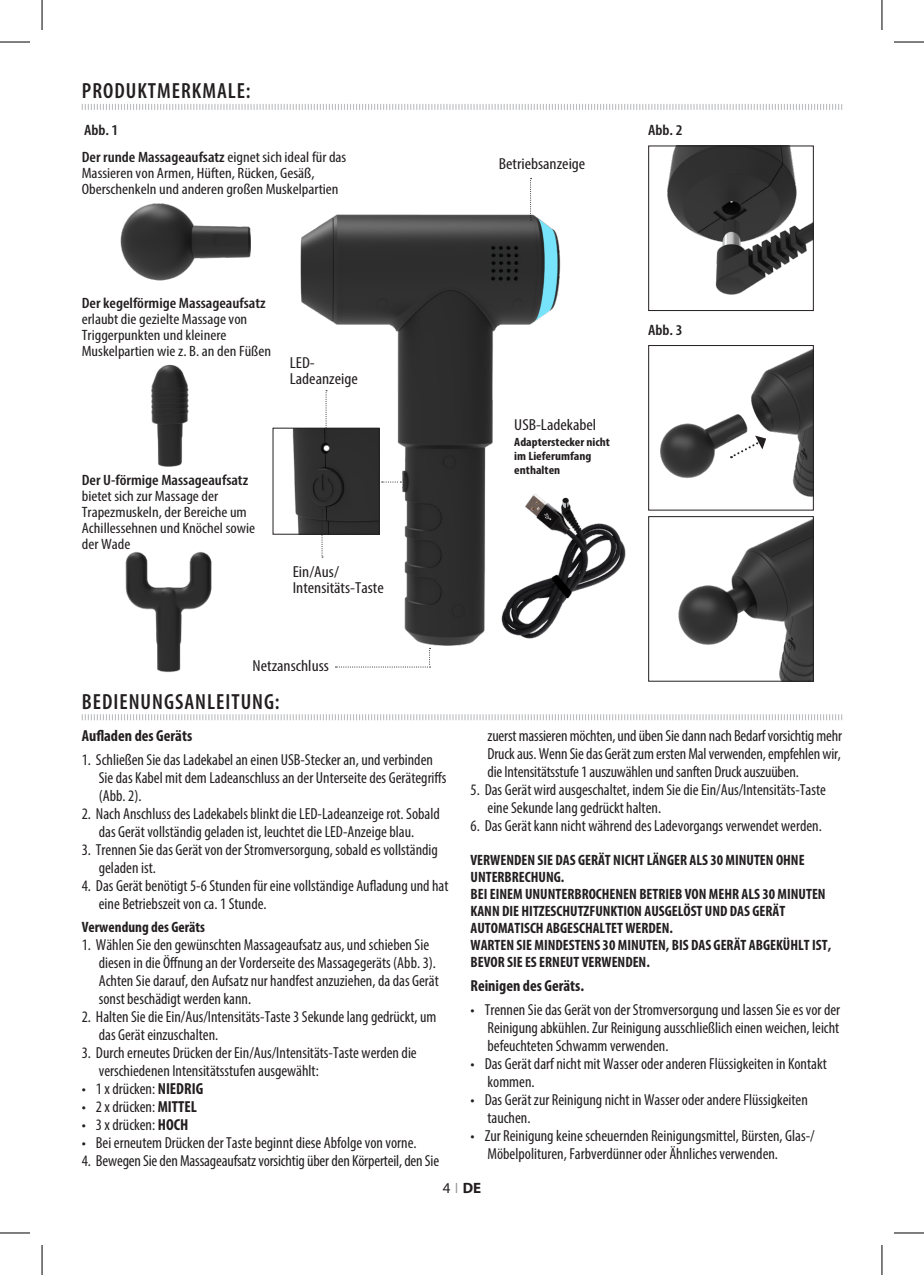
<style>
.page{position:relative;width:924px;height:1275px;background:#fff}
.page>*{position:absolute;margin:0;border:0;box-sizing:border-box;transform-origin:0 0}
.Headers2{font:600 condensed 22px "Myriad Pro";letter-spacing:.045em;color:#231f20}
.Text{font:condensed 16px/18px "Myriad Pro";color:#231f20}
.Text-2{font:condensed 16px/16px "Myriad Pro";color:#231f20;scale:1.1 1}
.Section_Header{font:700 condensed 16px "Myriad Pro";color:#231f20}
.Text-3{font:condensed 15px/16px "Myriad Pro";color:#231f20;scale:1.1 1}
.Text-4{font:700 condensed 15px/17px "Myriad Pro";color:#231f20}
.Text-5{font:600 condensed 15px "Myriad Pro";color:#231f20;scale:1.1 1}
.Subheads{font:700 condensed 15px "Myriad Pro";color:#231f20}
.Page_nos{font:700 15px "Myriad Pro";color:#231f20}
.Text-6{font:700 condensed 12px/14px "Myriad Pro";color:#231f20;scale:1.1 1}
.s1{font-weight:400}
.s2{font-weight:600}
.s3{font-weight:700}
.s4{font-weight:400;font-stretch:condensed;color:#939598}
</style>
<div class="page">
<img style="left:120px;top:178px;width:506px;height:495px">
<img style="left:120px;top:340px;width:139px;height:159px">
<img style="left:667px;top:147px;width:144px;height:148px">
<div style="left:648px;top:145px;width:165px;height:166px;border:1px solid #231f20"></div>
<img style="left:660px;top:349px;width:151px;height:148px">
<div style="left:648px;top:345px;width:165px;height:165px;border:1px solid #231f20"></div>
<img style="left:678px;top:519px;width:133px;height:160px">
<div style="left:648px;top:516px;width:165px;height:165px;border:1px solid #231f20"></div>
<img style="left:274px;top:430px;width:103px;height:103px">
<div style="left:272px;top:428px;width:107px;height:107px;border:1px solid #231f20"></div>
<svg style="left:81px;top:104px;width:761px;height:6px"></svg>
<svg style="left:81px;top:714px;width:761px;height:7px"></svg>
<svg style="left:381px;top:481px;width:20px;height:1px"></svg>
<svg style="left:530px;top:178px;width:1px;height:42px"></svg>
<svg style="left:321px;top:509px;width:2px;height:48px"></svg>
<svg style="left:325px;top:390px;width:2px;height:48px"></svg>
<svg style="left:335px;top:648px;width:95px;height:19px"></svg>
<svg style="left:730px;top:435px;width:35px;height:23px"></svg>
<hr style="left:0;top:42px;width:30px;height:1px;background:#000">
<hr style="left:893px;top:42px;width:30px;height:1px;background:#000">
<hr style="left:0;top:1232px;width:30px;height:1px;background:#000">
<hr style="left:893px;top:1232px;width:30px;height:1px;background:#000">
<hr style="left:42px;top:0;width:1px;height:30px;background:#000">
<hr style="left:42px;top:1245px;width:1px;height:30px;background:#000">
<hr style="left:881px;top:0;width:1px;height:30px;background:#000">
<hr style="left:881px;top:1245px;width:1px;height:30px;background:#000">
<p class="Headers2" style="left:82px;top:77px;width:170px">PRODUKTMERKMALE:</p>
<p class="Text-5" style="left:84px;top:121px;width:33px">Abb. 1</p>
<p class="Text-5" style="left:82px;top:148px;width:242px">Der runde Massageaufsatz <span class="s1">eignet sich ideal für das</span></p>
<p class="Text-3" style="left:82px;top:165px;width:213px">Massieren von Armen, Hüften, Rücken, Gesäß,</p>
<p class="Text-3" style="left:82px;top:181px;width:235px">Oberschenkeln und anderen großen Muskelpartien</p>
<p class="Text-2" style="left:498px;top:156px;width:80px">Betriebsanzeige</p>
<p class="Text-5" style="left:648px;top:121px;width:33px">Abb. 2</p>
<p class="Text-3" style="left:82px;top:295px;width:173px"><span class="s2">Der kegelförmige Massageaufsatz </span>erlaubt die gezielte Massage von Triggerpunkten und kleinere Muskelpartien wie z. B. an den Füßen</p>
<p class="Text-2" style="left:289px;top:354px;width:63px">LED-<br>Ladeanzeige</p>
<p class="Text-3" style="left:82px;top:472px;width:153px"><span class="s2">Der U-förmige Massageaufsatz </span>bietet sich zur Massage der<br>Trapezmuskeln, der Bereiche um</p>
<p class="Text-3" style="left:82px;top:520px;width:159px">Achillessehnen und Knöchel sowie der Wade</p>
<p class="Text-2" style="left:292px;top:563px;width:84px">Ein/Aus/<br>Intensitäts-Taste</p>
<p class="Text-2" style="left:514px;top:416px;width:76px">USB-Ladekabel</p>
<p class="Text-6" style="left:514px;top:434px;width:88px">Adapterstecker nicht im Lieferumfang enthalten</p>
<p class="Text-5" style="left:648px;top:321px;width:33px">Abb. 3</p>
<p class="Text-2" style="left:252px;top:657px;width:71px">Netzanschluss</p>
<p class="Headers2" style="left:82px;top:687px;width:199px">BEDIENUNGSANLEITUNG:</p>
<p class="Section_Header" style="left:82px;top:726px;width:112px">Aufladen des Geräts</p>
<p class="Text" style="left:99px;top:750px;width:349px;text-indent:-17px">1. Schließen Sie das Ladekabel an einen USB-Stecker an, und verbinden<br>Sie das Kabel mit dem Ladeanschluss an der Unterseite des Gerätegriffs (Abb. 2).</p>
<p class="Text" style="left:82px;top:804px;width:359px;text-align:center">2. Nach Anschluss des Ladekabels blinkt die LED-Ladeanzeige rot. Sobald das Gerät vollständig geladen ist, leuchtet die LED-Anzeige blau.</p>
<p class="Text" style="left:99px;top:840px;width:340px;text-indent:-17px">3. Trennen Sie das Gerät von der Stromversorgung, sobald es vollständig geladen ist.</p>
<p class="Text" style="left:99px;top:876px;width:351px;text-indent:-17px">4. Das Gerät benötigt 5-6 Stunden für eine vollständige Aufladung und hat eine Betriebszeit von ca. 1 Stunde.</p>
<p class="Subheads" style="left:82px;top:917px;width:125px">Verwendung des Geräts</p>
<p class="Text" style="left:99px;top:935px;width:341px;text-indent:-17px">1. Wählen Sie den gewünschten Massageaufsatz aus, und schieben Sie diesen in die Öffnung an der Vorderseite des Massagegeräts (Abb. 3).<br>Achten Sie darauf, den Aufsatz nur handfest anzuziehen, da das Gerät sonst beschädigt werden kann.</p>
<p class="Text" style="left:99px;top:1007px;width:339px;text-indent:-17px">2. Halten Sie die Ein/Aus/Intensitäts-Taste 3 Sekunde lang gedrückt, um das Gerät einzuschalten.</p>
<p class="Text" style="left:99px;top:1043px;width:319px;text-indent:-17px">3. Durch erneutes Drücken der Ein/Aus/Intensitäts-Taste werden die verschiedenen Intensitätsstufen ausgewählt:</p>
<p class="Text" style="left:82px;top:1079px;width:123px">• 1 x drücken: <span class="s3">NIEDRIG</span></p>
<p class="Text" style="left:82px;top:1097px;width:117px">• 2 x drücken: <span class="s3">MITTEL</span></p>
<p class="Text" style="left:82px;top:1115px;width:108px">• 3 x drücken: <span class="s3">HOCH</span></p>
<p class="Text" style="left:82px;top:1133px;width:336px">• Bei erneutem Drücken der Taste beginnt diese Abfolge von vorne.</p>
<p class="Text" style="left:82px;top:1151px;width:359px">4. Bewegen Sie den Massageaufsatz vorsichtig über den Körperteil, den Sie</p>
<p class="Text" style="left:487px;top:727px;width:356px;text-align:justify">zuerst massieren möchten, und üben Sie dann nach Bedarf vorsichtig mehr Druck aus. Wenn Sie das Gerät zum ersten Mal verwenden, empfehlen wir, die Intensitätsstufe 1 auszuwählen und sanften Druck auszuüben.</p>
<p class="Text" style="left:487px;top:781px;width:340px;text-indent:-17px">5. Das Gerät wird ausgeschaltet, indem Sie die Ein/Aus/Intensitäts-Taste eine Sekunde lang gedrückt halten.</p>
<p class="Text" style="left:470px;top:817px;width:352px">6. Das Gerät kann nicht während des Ladevorgangs verwendet werden.</p>
<p class="Text-4" style="left:470px;top:851px;width:335px">VERWENDEN SIE DAS GERÄT NICHT LÄNGER ALS 30 MINUTEN OHNE<br>UNTERBRECHUNG.</p>
<p class="Text-4" style="left:470px;top:885px;width:356px">BEI EINEM UNUNTERBROCHENEN BETRIEB VON MEHR ALS 30 MINUTEN<br>KANN DIE HITZESCHUTZFUNKTION AUSGELÖST UND DAS GERÄT<br>AUTOMATISCH ABGESCHALTET WERDEN.</p>
<p class="Text-4" style="left:470px;top:936px;width:362px">WARTEN SIE MINDESTENS 30 MINUTEN, BIS DAS GERÄT ABGEKÜHLT IST,<br>BEVOR SIE ES ERNEUT VERWENDEN.</p>
<p class="Section_Header" style="left:470px;top:975px;width:115px">Reinigen des Geräts.</p>
<p class="Text" style="left:487px;top:1000px;width:354px;text-align:justify;text-indent:-17px">• Trennen Sie das Gerät von der Stromversorgung und lassen Sie es vor der Reinigung abkühlen. Zur Reinigung ausschließlich einen weichen, leicht befeuchteten Schwamm verwenden.</p>
<p class="Text" style="left:487px;top:1054px;width:340px;text-indent:-17px">• Das Gerät darf nicht mit Wasser oder anderen Flüssigkeiten in Kontakt kommen.</p>
<p class="Text" style="left:487px;top:1090px;width:322px;text-indent:-17px">• Das Gerät zur Reinigung nicht in Wasser oder andere Flüssigkeiten tauchen.</p>
<p class="Text" style="left:487px;top:1126px;width:328px;text-indent:-17px">• Zur Reinigung keine scheuernden Reinigungsmittel, Bürsten, Glas-/<br>Möbelpolituren, Farbverdünner oder Ähnliches verwenden.</p>
<p class="Page_nos" style="left:442px;top:1178px;width:40px"><span class="s1">4</span> <span class="s4">I</span> DE</p>
</div>
